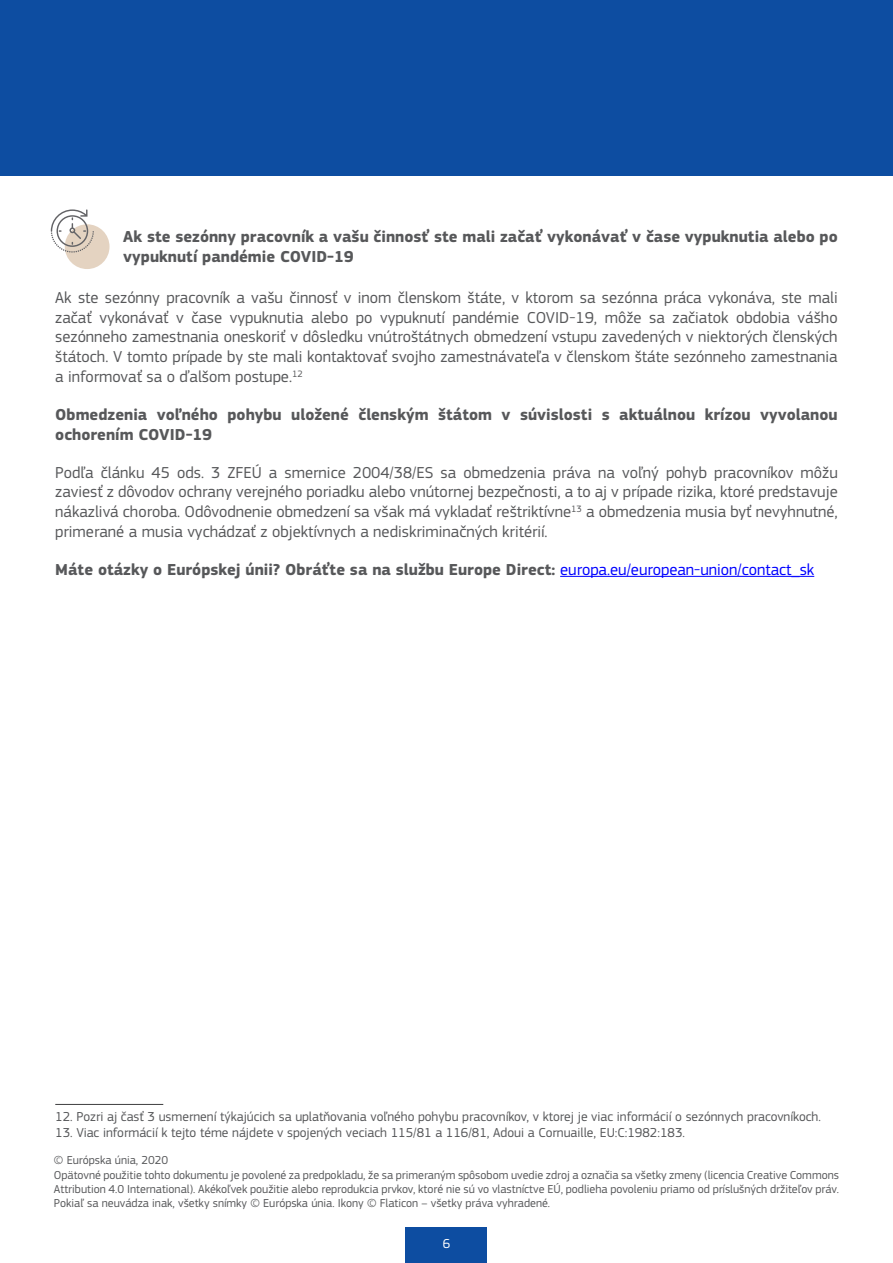
<style>
.page{position:relative;width:893px;height:1263px;background:#fff}
.page>*{position:absolute;margin:0;border:0;box-sizing:border-box;transform-origin:0 0}
.Normal__Web{font:16.5px/19.8px "EC Square Sans Pro";color:#57585a;text-align:justify}
.Normal__Web-2{font:700 16.5px/19.8px "EC Square Sans Pro";color:#57585a}
.Footnote_text{font:13.5px "EC Square Sans Pro";color:#57585a}
.t1{font:13.5px "EC Square Sans Pro";color:#fff}
.Disclaimer{font:12px/14.4px "EC Square Sans Pro";color:#57585a}
.s1{font-weight:400;color:#00f}
</style>
<div class="page">
<div style="left:406px;top:1228px;width:81px;height:35px;background:#0d4da1"></div>
<div style="left:0;top:0;width:893px;height:176px;background:#0d4da1"></div>
<hr style="left:560px;top:576px;width:254px;height:1px;background:#00f">
<hr style="left:55px;top:1104px;width:108px;height:1px;background:#3e3e3f">
<div style="left:65px;top:224px;width:45px;height:45px;background:#e4d3c1;border-radius:50%"></div>
<svg style="left:51px;top:209px;width:43px;height:44px"></svg>
<p class="Normal__Web-2" style="left:123px;top:227px;width:716px">Ak ste sezónny pracovník a vašu činnosť ste mali začať vykonávať v čase vypuknutia alebo po vypuknutí pandémie COVID-19</p>
<p class="Normal__Web" style="left:55px;top:288px;width:784px">Ak ste sezónny pracovník a vašu činnosť v inom členskom štáte, v ktorom sa sezónna práca vykonáva, ste mali začať vykonávať v čase vypuknutia alebo po vypuknutí pandémie COVID-19, môže sa začiatok obdobia vášho sezónneho zamestnania oneskoriť v dôsledku vnútroštátnych obmedzení vstupu zavedených v niektorých členských štátoch. V tomto prípade by ste mali kontaktovať svojho zamestnávateľa v členskom štáte sezónneho zamestnania a informovať sa o ďalšom postupe.<sup>12</sup></p>
<p class="Normal__Web-2" style="left:55px;top:405px;width:784px">Obmedzenia voľného pohybu uložené členským štátom v súvislosti s aktuálnou krízou vyvolanou ochorením COVID-19</p>
<p class="Normal__Web" style="left:55px;top:462px;width:784px">Podľa článku 45 ods. 3 ZFEÚ a smernice 2004/38/ES sa obmedzenia práva na voľný pohyb pracovníkov môžu zaviesť z dôvodov ochrany verejného poriadku alebo vnútornej bezpečnosti, a to aj v prípade rizika, ktoré predstavuje nákazlivá choroba. Odôvodnenie obmedzení sa však má vykladať reštriktívne<sup>13</sup> a obmedzenia musia byť nevyhnutné, primerané a musia vychádzať z objektívnych a nediskriminačných kritérií.</p>
<p class="Normal__Web-2" style="left:55px;top:560px;width:760px">Máte otázky o Európskej únii? Obráťte sa na službu Europe Direct: <span class="s1">europa.eu/european-union/contact_sk</span></p>
<p class="Footnote_text" style="left:55px;top:1108px;width:767px">12. Pozri aj časť 3 usmernení týkajúcich sa uplatňovania voľného pohybu pracovníkov, v ktorej je viac informácií o sezónnych pracovníkoch.</p>
<p class="Footnote_text" style="left:55px;top:1124px;width:631px">13. Viac informácií k tejto téme nájdete v spojených veciach 115/81 a 116/81, Adoui a Cornuaille, EU:C:1982:183.</p>
<p class="Disclaimer" style="left:54px;top:1153px;width:116px">© Európska únia, 2020</p>
<p class="Disclaimer" style="left:54px;top:1167px;width:787px">Opätovné použitie tohto dokumentu je povolené za predpokladu, že sa primeraným spôsobom uvedie zdroj a označia sa všetky zmeny (licencia Creative Commons<br>Attribution 4.0 International). Akékoľvek použitie alebo reprodukcia prvkov, ktoré nie sú vo vlastníctve EÚ, podlieha povoleniu priamo od príslušných držiteľov práv.</p>
<p class="Disclaimer" style="left:54px;top:1196px;width:498px">Pokiaľ sa neuvádza inak, všetky snímky © Európska únia. Ikony © Flaticon – všetky práva vyhradené.</p>
<p class="t1" style="left:443px;top:1235px;width:9px">6</p>
</div>
